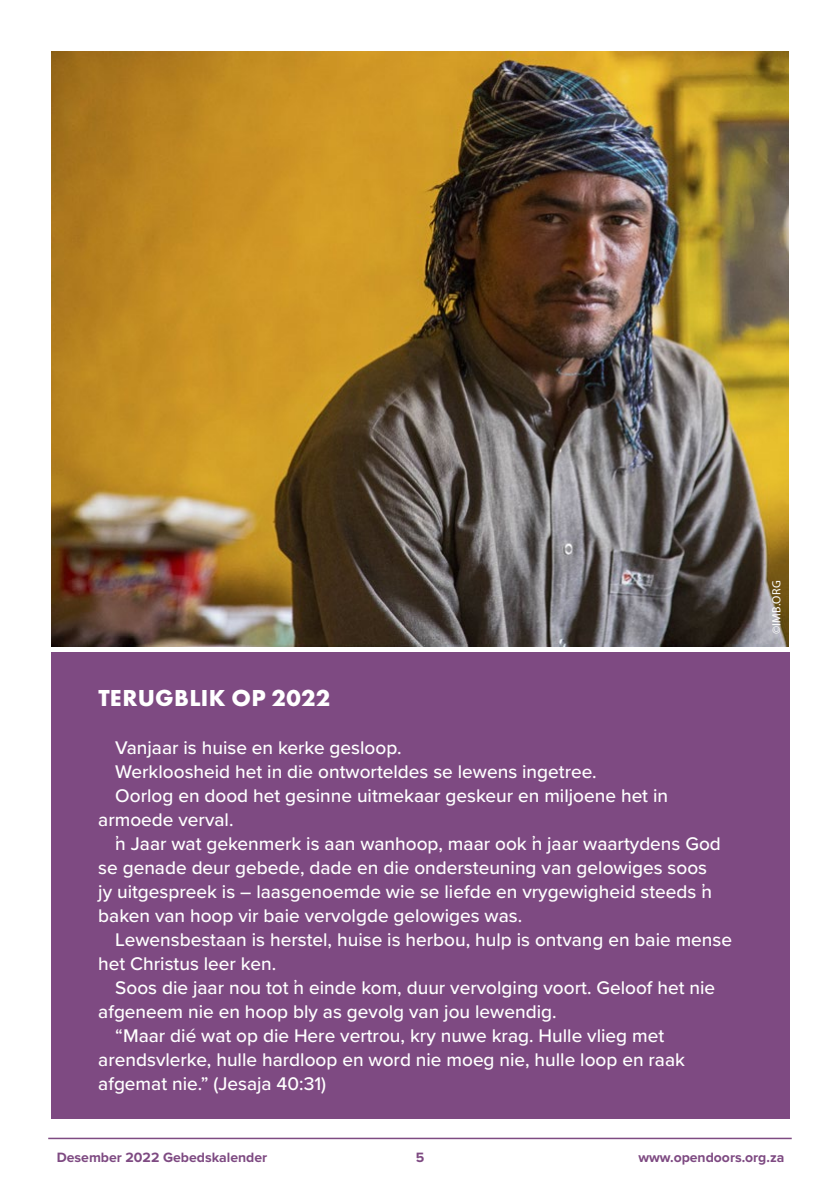
<style>
.page{position:relative;width:840px;height:1191px;background:#fff}
.page>*{position:absolute;margin:0;border:0;box-sizing:border-box;transform-origin:0 0}
.t1{font:700 24px "Futura PT";letter-spacing:.015em;color:#fff}
.t2{font:500 19px "Proxima Nova";color:#fff}
.t3{font:700 14px "Proxima Nova";color:#7e4a82}
.t4{font:12px "Myriad Pro";letter-spacing:.02em;color:#fff}
</style>
<div class="page">
<hr style="left:48px;top:1137px;width:743px;height:2px;background:#7e4a82">
<img style="left:51px;top:51px;width:737px;height:595px">
<div style="left:51px;top:652px;width:738px;height:466px;background:#7e4a82"></div>
<p class="t1" style="left:98px;top:683px;width:233px">TERUGBLIK OP 2022</p>
<p class="t2" style="left:115px;top:734px;width:288px">Vanjaar is huise en kerke gesloop.</p>
<p class="t2" style="left:115px;top:758px;width:482px">Werkloosheid het in die ontworteldes se lewens ingetree.</p>
<p class="t2" style="left:115px;top:782px;width:554px">Oorlog en dood het gesinne uitmekaar geskeur en miljoene het in</p>
<p class="t2" style="left:98px;top:806px;width:137px">armoede verval.</p>
<p class="t2" style="left:115px;top:830px;width:606px">ŉ Jaar wat gekenmerk is aan wanhoop, maar ook ŉ jaar waartydens God</p>
<p class="t2" style="left:98px;top:854px;width:610px">se genade deur gebede, dade en die ondersteuning van gelowiges soos</p>
<p class="t2" style="left:98px;top:877px;width:615px">jy uitgespreek is – laasgenoemde wie se liefde en vrygewigheid steeds ŉ</p>
<p class="t2" style="left:98px;top:901px;width:425px">baken van hoop vir baie vervolgde gelowiges was.</p>
<p class="t2" style="left:115px;top:925px;width:618px">Lewensbestaan is herstel, huise is herbou, hulp is ontvang en baie mense</p>
<p class="t2" style="left:98px;top:949px;width:179px">het Christus leer ken.</p>
<p class="t2" style="left:115px;top:973px;width:601px">Soos die jaar nou tot ŉ einde kom, duur vervolging voort. Geloof het nie</p>
<p class="t2" style="left:98px;top:997px;width:459px">afgeneem nie en hoop bly as gevolg van jou lewendig.</p>
<p class="t2" style="left:115px;top:1021px;width:550px">“Maar dié wat op die Here vertrou, kry nuwe krag. Hulle vlieg met</p>
<p class="t2" style="left:98px;top:1045px;width:588px">arendsvlerke, hulle hardloop en word nie moeg nie, hulle loop en raak</p>
<p class="t2" style="left:98px;top:1069px;width:229px">afgemat nie.” (Jesaja 40:31)</p>
<p class="t4" style="left:768px;top:634px;width:55px;rotate:-90deg">©IMB.ORG</p>
<p class="t3" style="left:57px;top:1147px;width:212px">Desember 2022 Gebedskalender</p>
<p class="t3" style="left:415px;top:1147px;width:10px">5</p>
<p class="t3" style="left:638px;top:1147px;width:147px">www.opendoors.org.za</p>
</div>
